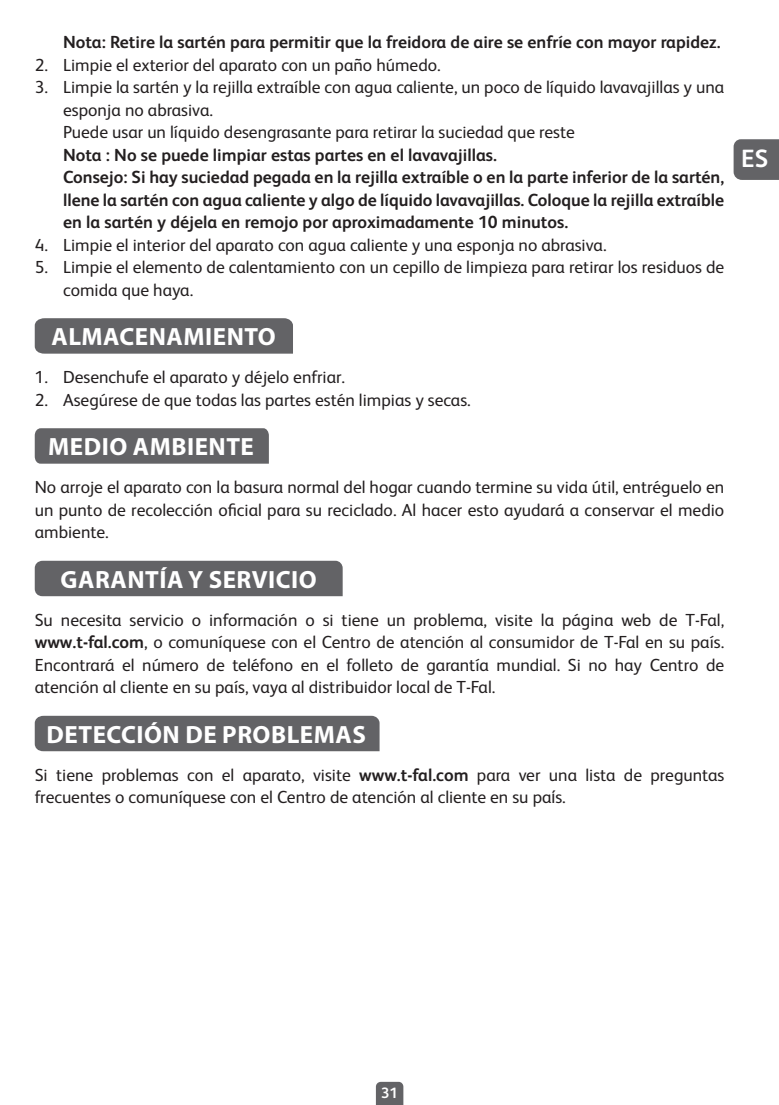
<style>
.page{position:relative;width:779px;height:1105px;background:#fff}
.page>*{position:absolute;margin:0;border:0;box-sizing:border-box;transform-origin:0 0}
.t1{font:700 25px "Myriad Pro";letter-spacing:.02em;color:#fff}
.t2{font:700 25px "FS Albert";color:#fff}
.t3{font:17.5px/22.5px "FS Albert";color:#231f20}
.t4{font:700 17.5px/22.5px "FS Albert";color:#231f20}
.t5{font:700 15px "FS Albert";color:#fff}
.s1{font-weight:700}
.s2{font-family:"Arial"}
</style>
<div class="page">
<svg style="left:375px;top:1082px;width:28px;height:23px"></svg>
<svg style="left:733px;top:139px;width:45px;height:41px;background:#68686b"></svg>
<div style="left:35px;top:318px;width:258px;height:36px;background:#636366"></div>
<div style="left:35px;top:428px;width:234px;height:36px;background:#636366"></div>
<div style="left:35px;top:561px;width:307px;height:35px;background:#636366"></div>
<div style="left:35px;top:716px;width:344px;height:35px;background:#636366"></div>
<p class="t4" style="left:63px;top:30px;width:658px">Nota: Retire la sartén para permitir que la freidora de aire se enfríe con mayor rapidez.</p>
<p class="t3" style="left:35px;top:53px;width:407px">2. Limpie el exterior del aparato con un paño húmedo.</p>
<p class="t3" style="left:63px;top:76px;width:662px;text-indent:-28px">3. Limpie la sartén y la rejilla extraíble con agua caliente, un poco de líquido lavavajillas y una esponja no abrasiva.<br>Puede usar un líquido desengrasante para retirar la suciedad que reste</p>
<p class="t4" style="left:63px;top:143px;width:662px">Nota : No se puede limpiar estas partes en el lavavajillas.<br>Consejo: Si hay suciedad pegada en la rejilla extraíble o en la parte inferior de la sartén, llene la sartén con agua caliente y algo de líquido lavavajillas. Coloque la rejilla extraíble en la sartén y déjela en remojo por aproximadamente 10 minutos.</p>
<p class="t3" style="left:35px;top:233px;width:573px">4. Limpie el interior del aparato con agua caliente y una esponja no abrasiva.</p>
<p class="t3" style="left:63px;top:256px;width:662px;text-indent:-28px">5. Limpie el elemento de calentamiento con un cepillo de limpieza para retirar los residuos de comida que haya.</p>
<h1 class="t1" style="left:51px;top:321px;width:226px">ALMACENAMIENTO</h1>
<p class="t3" style="left:35px;top:366px;width:312px">1. Desenchufe el aparato y déjelo enfriar.</p>
<p class="t3" style="left:35px;top:388px;width:437px">2. Asegúrese de que todas las partes estén limpias y secas.</p>
<h1 class="t1" style="left:48px;top:431px;width:207px">MEDIO AMBIENTE</h1>
<p class="t3" style="left:35px;top:476px;width:690px;text-align:justify">No arroje el aparato con la basura normal del hogar cuando termine su vida útil, entréguelo en un punto de recolección oficial para su reciclado. Al hacer esto ayudará a conservar el medio ambiente.</p>
<h1 class="t1" style="left:60px;top:563px;width:258px">GARANTÍA Y SERVICIO</h1>
<p class="t3" style="left:35px;top:608px;width:690px;text-align:justify">Su necesita servicio o información o si tiene un problema, visite la página web de T-Fal, <span class="s1">www.t-fal.com</span>, o comuníquese con el Centro de atención al consumidor de T-Fal en su país.<br>Encontrará el número de teléfono en el folleto de garantía mundial. Si no hay Centro de atención al cliente en su país, vaya al distribuidor local de T-Fal.</p>
<h1 class="t1" style="left:46px;top:718px;width:320px">DETECCIÓN DE PROBLEMAS</h1>
<p class="t3" style="left:35px;top:763px;width:690px">Si tiene problemas con el aparato, visite <span class="s1">www.t-fal.com</span> para ver una lista de preguntas frecuentes o comuníquese con el Centro de atención al cliente en su pa<span class="s2">ί</span>s.</p>
<h1 class="t2" style="left:740px;top:142px;width:28px">ES</h1>
<p class="t5" style="left:381px;top:1082px;width:18px">31</p>
</div>
